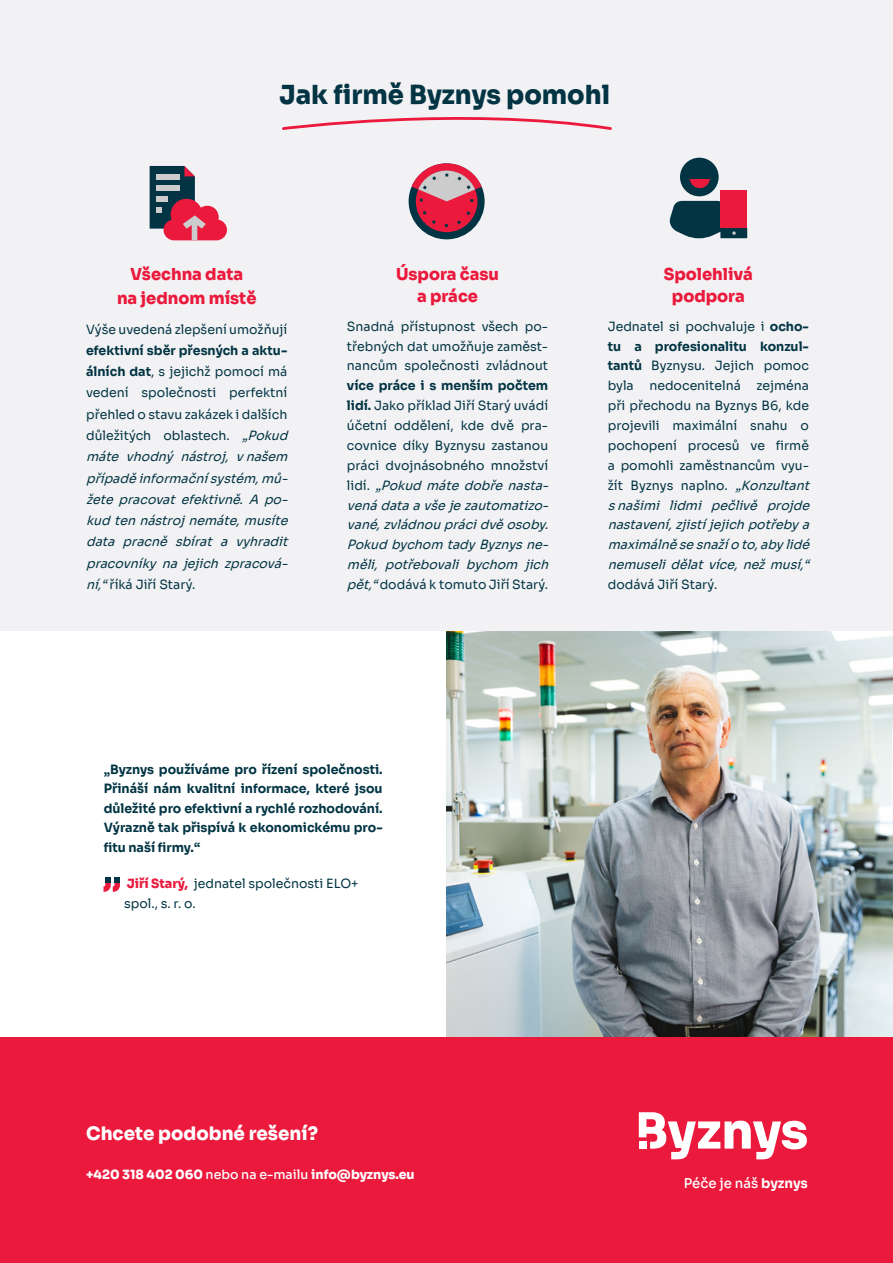
<style>
.page{position:relative;width:893px;height:1263px;background:#fff}
.page>*{position:absolute;margin:0;border:0;box-sizing:border-box;transform-origin:0 0}
.t1{font:800 26.25px "Sora";color:#023444}
.t2{font:800 18.6px "Sora";color:#fff}
.t3{font:800 16.5px/22.8px "Sora";color:#eb193c;text-align:center}
.t4{font:500 13.5px "Sora";color:#fff}
.t5{font:12.75px/19.8px "Sora";color:#023444}
.t6{font:italic 12.75px/21.3px "Sora";color:#023444}
.t7{font:700 12.75px/19.5px "Sora";color:#023444;text-align:justify}
.t8{font:800 12.75px "Sora";color:#fff}
.s1{font-weight:700;font-style:normal}
.s2{font-style:normal}
.s3{font-weight:700}
.s4{font-style:italic}
.s5{font-weight:800;color:#eb193c}
.s6{font-weight:500}
</style>
<div class="page">
<div style="left:0;top:0;width:893px;height:655px;background:#f2f2f4"></div>
<div style="left:0;top:631px;width:892px;height:406px;background:#fff"></div>
<img style="left:446px;top:631px;width:447px;height:406px">
<div style="left:0;top:1037px;width:893px;height:226px;background:#eb193c"></div>
<svg style="left:282px;top:117px;width:330px;height:13px"></svg>
<svg style="left:639px;top:1112px;width:168px;height:47px"></svg>
<svg style="left:150px;top:166px;width:77px;height:74px"></svg>
<div style="left:409px;top:163px;width:76px;height:76px;background:#023444;border-radius:50%"></div>
<div style="left:416px;top:171px;width:61px;height:61px;background:#eb193c;border-radius:50%"></div>
<svg style="left:423px;top:211px;width:13px;height:13px"></svg>
<svg style="left:457px;top:211px;width:13px;height:13px"></svg>
<svg style="left:412px;top:163px;width:70px;height:39px"></svg>
<div style="left:680px;top:158px;width:39px;height:38px;background:#023444;border-radius:19px"></div>
<svg style="left:690px;top:179px;width:20px;height:10px"></svg>
<div style="left:720px;top:191px;width:27px;height:37px;background:#eb193c"></div>
<svg style="left:670px;top:201px;width:77px;height:37px"></svg>
<svg style="left:104px;top:877px;width:16px;height:14px"></svg>
<h1 class="t1" style="left:279px;top:73px;width:332px">Jak firmě Byznys pomohl</h1>
<p class="t3" style="left:117px;top:260px;width:141px;line-height:24.3px">Všechna data<br>na jednom místě</p>
<p class="t5" style="left:86px;top:318px;width:203px">Výše uvedená zlepšení umožňují</p>
<p class="t6" style="left:86px;top:338px;width:208px"><span class="s1">efektivní sběr přesných a aktu&shy;álních dat</span><span class="s2">, s jejichž pomocí má vedení společnosti perfektní přehled o stavu zakázek i dalších důležitých oblastech.</span> „Pokud máte vhodný nástroj, v našem případěinformačnísystém,mů&shy;žete pracovat efektivně. A po&shy;kudtennástrojnemáte,musíte data pracně sbírat a vyhradit pracovníky na jejich zpracová&shy;ní,“<span class="s2">říká Jiří Starý.</span></p>
<p class="t3" style="left:396px;top:261px;width:105px">Úspora času a práce</p>
<p class="t5" style="left:347px;top:315px;width:203px;text-align:justify">Snadná přístupnost všech po&shy;třebných dat umožňuje zaměst&shy;nancům společnosti zvládnout</p>
<p class="t5" style="left:347px;top:375px;width:208px"><span class="s3">více práce i s menším počtem lidí.</span> Jako příklad Jiří Starý uvádí účetní oddělení, kde dvě pra&shy;covnice díky Byznysu zastanou práci dvojnásobného množství l i d í . <span class="s4">„Pokudmátedobřenasta&shy;venádataavšejezautomatizo&shy;vané,zvládnouprácidvěosoby.<br>Pokudbychom tadyByznysne&shy;měli, potřebovali bychom jich pět,“</span>dodává k tomuto Jiří Starý.</p>
<p class="t3" style="left:664px;top:261px;width:91px">Spolehlivá podpora</p>
<p class="t5" style="left:608px;top:315px;width:208px">Jednatel si pochvaluje i <span class="s3">ocho&shy;tu a profesionalitu konzul&shy;tantů</span> Byznysu. Jejich pomoc byla nedocenitelná zejména při přechodu na Byznys B6, kde projevili maximální snahu o pochopení procesů ve firmě a pomohli zaměstnancům vyu&shy;žít Byznys naplno. <span class="s4">„Konzultant s našimi lidmi pečlivě projde nastavení,zjistíjejichpotřebya maximálněsesnažíoto,abylidé nemuselidělatvíce,nežmusí,“</span></p>
<p class="t5" style="left:608px;top:573px;width:111px">dodává Jiří Starý.</p>
<p class="t7" style="left:104px;top:758px;width:280px">„Byznys používáme pro řízení společnosti.<br>Přináší nám kvalitní informace, které jsou důležité pro efektivní a rychlé rozhodování.<br>Výrazně tak přispívá k ekonomickému pro&shy;fitu naší firmy.“</p>
<p class="t5" style="left:124px;top:873px;width:236px"><span class="s5">Jiří Starý,</span> jednatel společnosti ELO+ spol., s. r. o.</p>
<h2 class="t2" style="left:86px;top:1118px;width:233px">Chcete podobné rešení?</h2>
<p class="t8" style="left:86px;top:1163px;width:330px">+420 318 402 060 <span class="s6">nebo na e-mailu</span> info@byznys.eu</p>
<p class="t4" style="left:684px;top:1172px;width:126px">Péče je náš <span class="s3">byznys</span></p>
</div>
